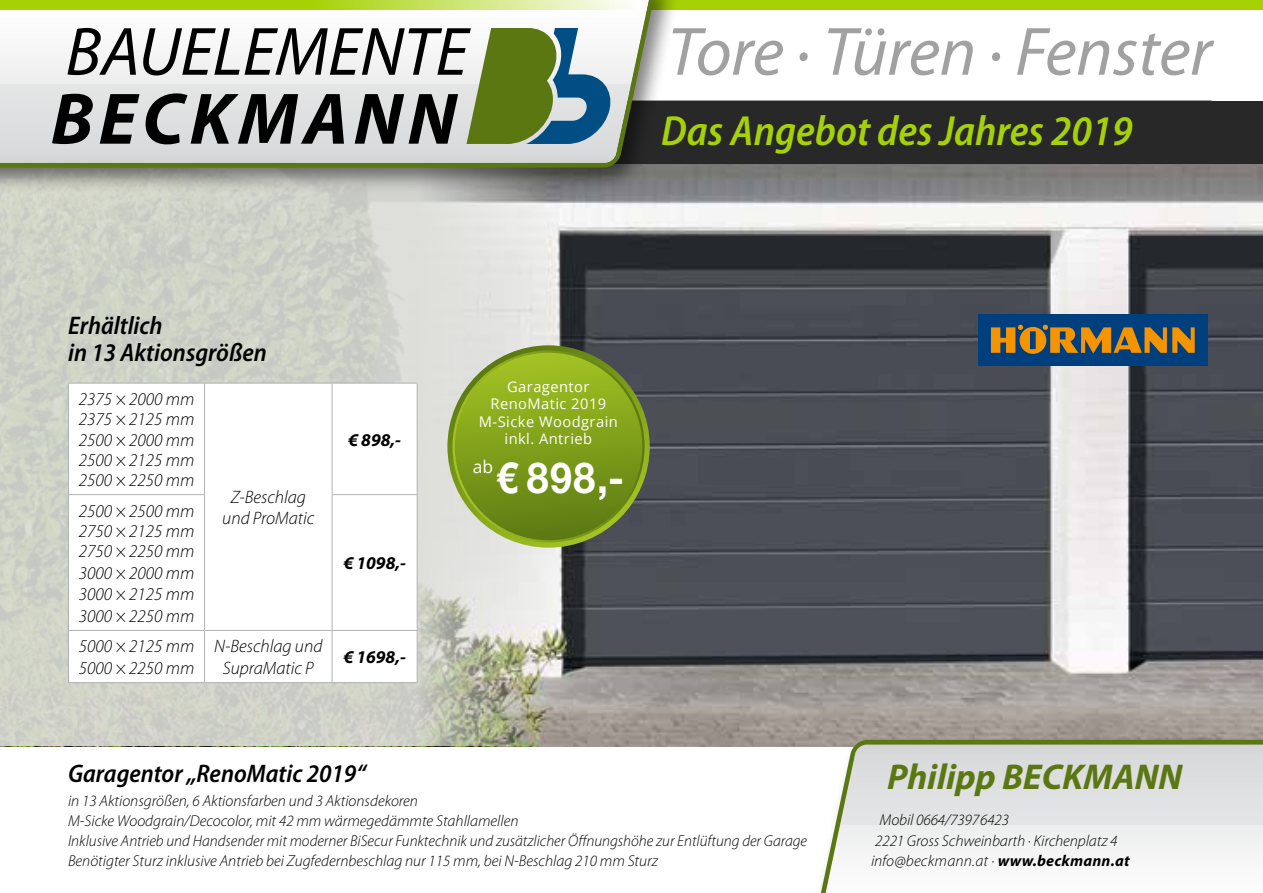
<style>
.page{position:relative;width:1263px;height:893px;background:#fff}
.page>*{position:absolute;margin:0;border:0;box-sizing:border-box;transform-origin:0 0}
.t1{font:700 42.75px "Hoermann Helvetica Neue";color:#fff;scale:.92 1}
.t2{font:italic 600 semi-condensed 42.3px "Myriad Pro";color:#a6d205}
.t3{font:italic 700 36px "Myriad Pro";color:#5b7712}
.t4{font:italic 600 semi-condensed 25.5px/27px "Myriad Pro";color:#000}
.t5{font:italic 300 18px/20.2px "Myriad Pro";color:#000;text-align:justify}
.t6{font:italic 700 18px "Myriad Pro";color:#000}
.t7{font:17.4px "Open Sans";color:#fff}
.t8{font:italic 300 15.75px/20.2px "Myriad Pro";color:#000}
.t9{font:14.7px/17.7px "Open Sans";letter-spacing:.03em;color:#fff;text-align:center}
.s1{font-weight:700}
</style>
<div class="page">
<img style="left:553px;top:163px;width:710px;height:583px">
<svg style="left:0;top:194px;width:553px;height:552px;background:#d0d2c9"></svg>
<svg style="left:69px;top:384px;width:348px;height:298px"></svg>
<hr style="left:68px;top:383px;width:137px;height:1px;background:#b1b3b4">
<hr style="left:68px;top:384px;width:1px;height:110px;background:#b1b3b4">
<hr style="left:205px;top:383px;width:127px;height:1px;background:#b1b3b4">
<hr style="left:204px;top:384px;width:1px;height:110px;background:#b1b3b4">
<hr style="left:332px;top:383px;width:86px;height:1px;background:#b1b3b4">
<hr style="left:332px;top:384px;width:1px;height:110px;background:#b1b3b4">
<hr style="left:417px;top:384px;width:1px;height:110px;background:#b1b3b4">
<hr style="left:68px;top:494px;width:137px;height:1px;background:#b1b3b4">
<hr style="left:68px;top:495px;width:1px;height:135px;background:#b1b3b4">
<hr style="left:204px;top:495px;width:1px;height:135px;background:#b1b3b4">
<hr style="left:332px;top:494px;width:86px;height:1px;background:#b1b3b4">
<hr style="left:332px;top:495px;width:1px;height:135px;background:#b1b3b4">
<hr style="left:417px;top:495px;width:1px;height:135px;background:#b1b3b4">
<hr style="left:68px;top:630px;width:137px;height:1px;background:#b1b3b4">
<hr style="left:68px;top:631px;width:1px;height:51px;background:#b1b3b4">
<hr style="left:205px;top:630px;width:127px;height:1px;background:#b1b3b4">
<hr style="left:204px;top:631px;width:1px;height:51px;background:#b1b3b4">
<hr style="left:332px;top:630px;width:86px;height:1px;background:#b1b3b4">
<hr style="left:332px;top:631px;width:1px;height:51px;background:#b1b3b4">
<hr style="left:417px;top:631px;width:1px;height:51px;background:#b1b3b4">
<hr style="left:68px;top:682px;width:137px;height:1px;background:#b1b3b4">
<hr style="left:205px;top:682px;width:127px;height:1px;background:#b1b3b4">
<hr style="left:332px;top:682px;width:86px;height:1px;background:#b1b3b4">
<div style="left:978px;top:315px;width:230px;height:51px;background:#003f7d"></div>
<svg style="left:991px;top:325px;width:204px;height:29px"></svg>
<svg style="left:447px;top:345px;width:203px;height:203px;background:#839f28"></svg>
<svg style="left:452px;top:350px;width:193px;height:192px;background:#7d9b1a"></svg>
<div style="left:455px;top:353px;width:187px;height:187px;background:linear-gradient(to bottom,#a4c423,#5c7912);border-radius:94px"></div>
<hr style="left:59px;top:100px;width:1153px;height:1px;background:#808080">
<div style="left:595px;top:101px;width:668px;height:62px;background:#282828"></div>
<svg style="left:681px;top:28px;width:102px;height:47px"></svg>
<div style="left:799px;top:52px;width:9px;height:9px;background:#a1a1a1;border-radius:50%"></div>
<svg style="left:828px;top:28px;width:145px;height:47px"></svg>
<div style="left:992px;top:52px;width:8px;height:9px;background:#a1a1a1;border-radius:50%"></div>
<svg style="left:1017px;top:28px;width:197px;height:47px"></svg>
<div style="left:0;top:0;width:1263px;height:9px;background:#a6d205"></div>
<div style="left:0;top:0;width:681px;height:194px;background:#000;opacity:.5"></div>
<svg style="left:0;top:0;width:657px;height:168px"></svg>
<svg style="left:52px;top:28px;width:562px;height:116px"></svg>
<svg style="left:0;top:0;width:634px;height:9px"></svg>
<div style="left:808px;top:732px;width:455px;height:161px;background:#000;opacity:.5"></div>
<svg style="left:814px;top:740px;width:449px;height:153px"></svg>
<h3 class="t4" style="left:68px;top:311px;width:200px">Erhältlich<br>in 13 Aktionsgrößen</h3>
<p class="t5" style="left:79px;top:389px;width:117px">2375 × 2000 mm 2375 × 2125 mm 2500 × 2000 mm 2500 × 2125 mm 2500 × 2250 mm</p>
<p class="t5" style="left:222px;top:488px;width:94px;text-align:center">Z-Beschlag und ProMatic</p>
<p class="t5" style="left:79px;top:501px;width:117px;line-height:21px">2500 × 2500 mm 2750 × 2125 mm 2750 × 2250 mm 3000 × 2000 mm 3000 × 2125 mm 3000 × 2250 mm</p>
<p class="t6" style="left:348px;top:430px;width:54px">€ 898,-</p>
<p class="t6" style="left:343px;top:553px;width:64px">€ 1098,-</p>
<p class="t5" style="left:79px;top:636px;width:117px;line-height:21.6px">5000 × 2125 mm<br>5000 × 2250 mm</p>
<p class="t5" style="left:214px;top:636px;width:110px;line-height:21.6px;text-align:center">N-Beschlag und<br>SupraMatic P</p>
<p class="t6" style="left:343px;top:647px;width:64px">€ 1698,-</p>
<h2 class="t2" style="left:661px;top:104px;width:473px">Das Angebot des Jahres 2019</h2>
<p class="t9" style="left:479px;top:377px;width:140px">Garagentor<br>RenoMatic 2019<br>M-Sicke Woodgrain inkl. Antrieb</p>
<p class="t7" style="left:473px;top:455px;width:22px">ab</p>
<h1 class="t1" style="left:496px;top:447px;width:140px">€ 898,-</h1>
<h3 class="t4" style="left:68px;top:759px;width:299px">Garagentor „RenoMatic 2019“</h3>
<p class="t8" style="left:68px;top:791px;width:740px">in 13 Aktionsgrößen, 6 Aktionsfarben und 3 Aktionsdekoren<br>M-Sicke Woodgrain/Decocolor, mit 42 mm wärmegedämmte Stahllamellen<br>Inklusive Antrieb und Handsender mit moderner BiSecur Funktechnik und zusätzlicher Öffnungshöhe zur Entlüftung der Garage Benötigter Sturz inklusive Antrieb bei Zugfedernbeschlag nur 115 mm, bei N-Beschlag 210 mm Sturz</p>
<h3 class="t3" style="left:887px;top:757px;width:296px">Philipp BECKMANN</h3>
<p class="t8" style="left:871px;top:810px;width:260px;text-indent:9px">Mobil 0664/73976423<br>2221 Gross Schweinbarth · Kirchenplatz 4 info@beckmann.at · <span class="s1">www.beckmann.at</span></p>
</div>
